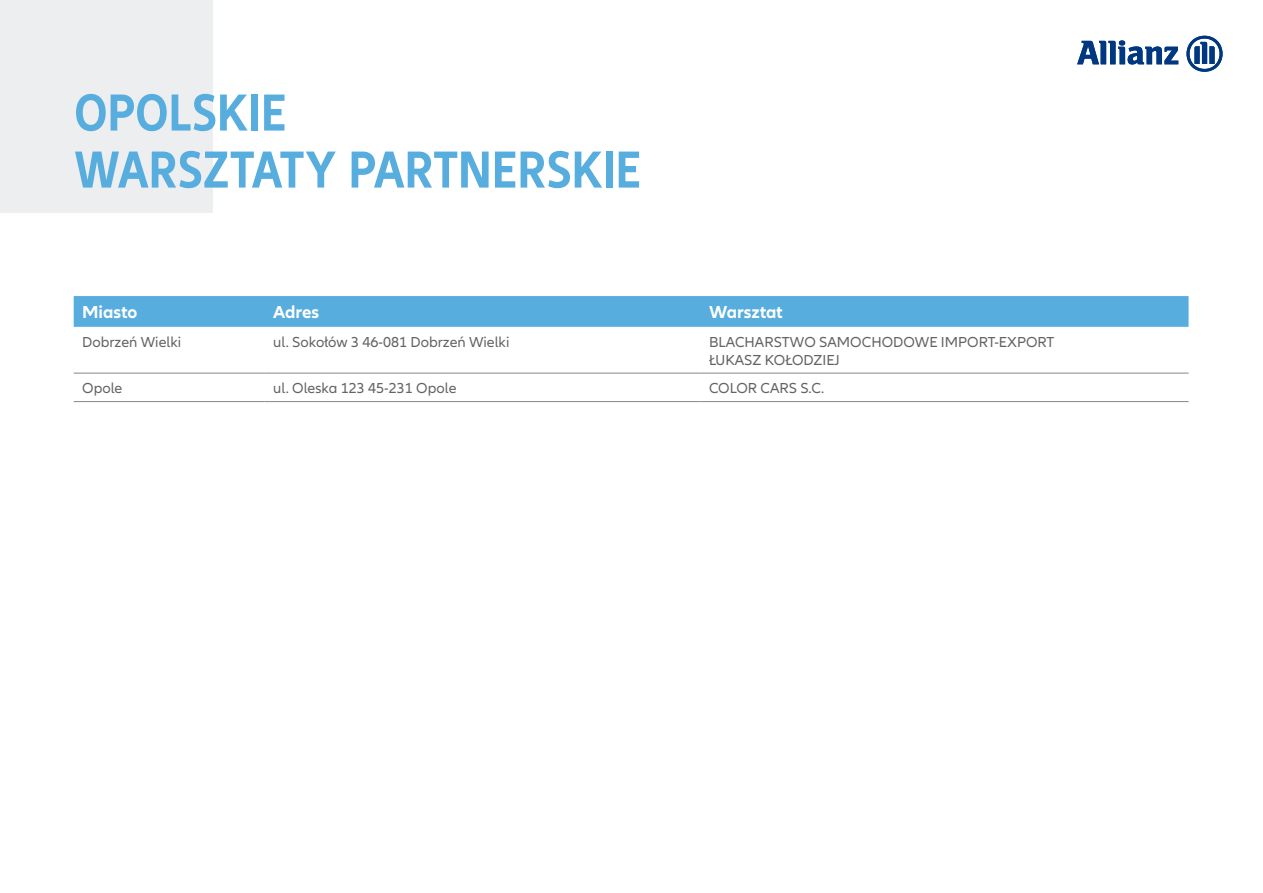
<style>
.page{position:relative;width:1263px;height:893px;background:#fff}
.page>*{position:absolute;margin:0;border:0;box-sizing:border-box;transform-origin:0 0}
.t1{font:700 condensed 54px/57px "Allianz Neo";color:#57adde}
.t2{font:700 18px "Allianz Neo";color:#fff}
.t3{font:15px/18px "Allianz Neo";color:#646363}
</style>
<div class="page">
<div style="left:0;top:0;width:213px;height:213px;background:#eceef0"></div>
<svg style="left:1077px;top:40px;width:101px;height:24px"></svg>
<svg style="left:1186px;top:36px;width:36px;height:36px"></svg>
<div style="left:74px;top:296px;width:1114px;height:31px;background:#57adde"></div>
<hr style="left:74px;top:373px;width:191px;height:1px;background:#878787">
<hr style="left:265px;top:373px;width:436px;height:1px;background:#878787">
<hr style="left:701px;top:373px;width:487px;height:1px;background:#878787">
<hr style="left:74px;top:401px;width:191px;height:1px;background:#878787">
<hr style="left:265px;top:401px;width:436px;height:1px;background:#878787">
<hr style="left:701px;top:401px;width:487px;height:1px;background:#878787">
<h1 class="t1" style="left:74px;top:85px;width:568px">OPOLSKIE<br>WARSZTATY PARTNERSKIE</h1>
<p class="t2" style="left:82px;top:302px;width:57px">Miasto</p>
<p class="t2" style="left:273px;top:302px;width:48px">Adres</p>
<p class="t2" style="left:709px;top:302px;width:75px">Warsztat</p>
<p class="t3" style="left:82px;top:333px;width:100px">Dobrzeń Wielki</p>
<p class="t3" style="left:273px;top:333px;width:238px">ul. Sokołów 3 46-081 Dobrzeń Wielki</p>
<p class="t3" style="left:709px;top:333px;width:347px">BLACHARSTWO SAMOCHODOWE IMPORT-EXPORT<br>ŁUKASZ KOŁODZIEJ</p>
<p class="t3" style="left:82px;top:379px;width:42px">Opole</p>
<p class="t3" style="left:273px;top:379px;width:185px">ul. Oleska 123 45-231 Opole</p>
<p class="t3" style="left:709px;top:379px;width:117px">COLOR CARS S.C.</p>
</div>
